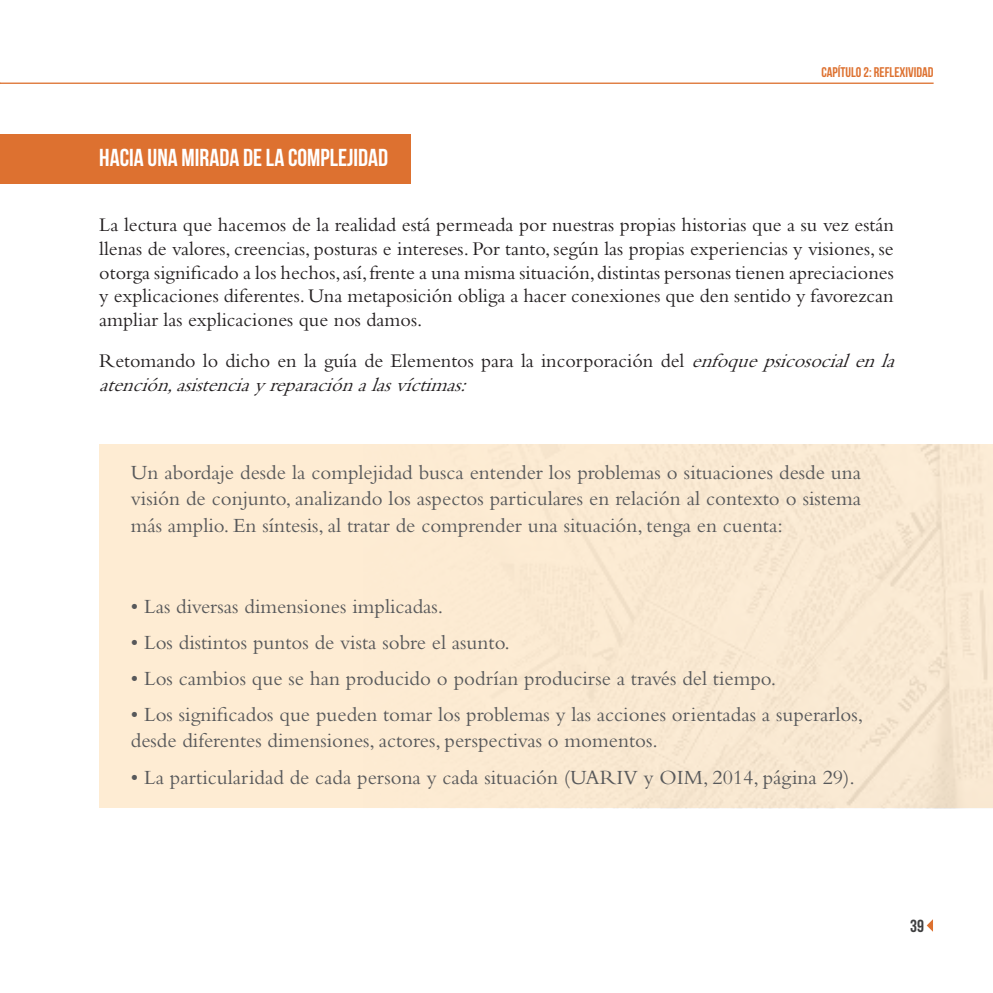
<style>
.page{position:relative;width:993px;height:993px;background:#fff}
.page>*{position:absolute;margin:0;border:0;box-sizing:border-box;transform-origin:0 0}
.t1{font:24.5px "Bebas Neue";color:#fff}
.t2{font:21px/26.2px "Bembo Std";color:#57585a;text-align:justify}
.t3{font:20.12px/23.6px "Bembo Std";color:#231f20;text-align:justify}
.t4{font:italic 20.12px/23.6px "Bembo Std";color:#231f20}
.t5{font:17.5px "Bebas Neue";color:#3e3e3f}
.t6{font:14px "Bebas Neue";color:#dd7130}
.s1{font-style:normal}
</style>
<div class="page">
<hr style="left:0;top:83px;width:933px;height:1px;background:#dd7130">
<div style="left:0;top:134px;width:410px;height:49px;background:#dd7130"></div>
<svg style="left:926px;top:920px;width:6px;height:11px"></svg>
<p class="t1" style="left:99px;top:144px;width:290px">HACIA UNA MIRADA DE LA COMPLEJIDAD</p>
<p class="t6" style="left:821px;top:65px;width:114px">CAPÍTULO 2: REFLEXIVIDAD</p>
<p class="t3" style="left:99px;top:213px;width:795px">La lectura que hacemos de la realidad está permeada por nuestras propias historias que a su vez están llenas de valores, creencias, posturas e intereses. Por tanto, según las propias experiencias y visiones, se otorga significado a los hechos, así, frente a una misma situación, distintas personas tienen apreciaciones y explicaciones diferentes. Una metaposición obliga a hacer conexiones que den sentido y favorezcan ampliar las explicaciones que nos damos.</p>
<p class="t4" style="left:99px;top:348px;width:803px"><span class="s1">Retomando lo dicho en la guía de Elementos para la incorporación del</span> enfoquepsicosocialenla atención,asistenciay rep araciónalasvíctimas:</p>
<p class="t2" style="left:131px;top:459px;width:731px">Un abordaje desde la complejidad busca entender los problemas o situaciones desde una visión de conjunto, analizando los aspectos particulares en relación al contexto o sistema más amplio. En síntesis, al tratar de comprender una situación, tenga en cuenta:</p>
<p class="t2" style="left:131px;top:592px;width:314px">• Las diversas dimensiones implicadas.</p>
<p class="t2" style="left:131px;top:628px;width:380px">• Los distintos puntos de vista sobre el asunto.</p>
<p class="t2" style="left:131px;top:664px;width:646px">• Los cambios que se han producido o podrían producirse a través del tiempo.</p>
<p class="t2" style="left:131px;top:700px;width:733px">• Los significados que pueden tomar los problemas y las acciones orientadas a superarlos, desde diferentes dimensiones, actores, perspectivas o momentos.</p>
<p class="t2" style="left:131px;top:763px;width:725px">• La particularidad de cada persona y cada situación (UARIV y OIM, 2014, página 29).</p>
<p class="t5" style="left:909px;top:915px;width:15px">39</p>
</div>
